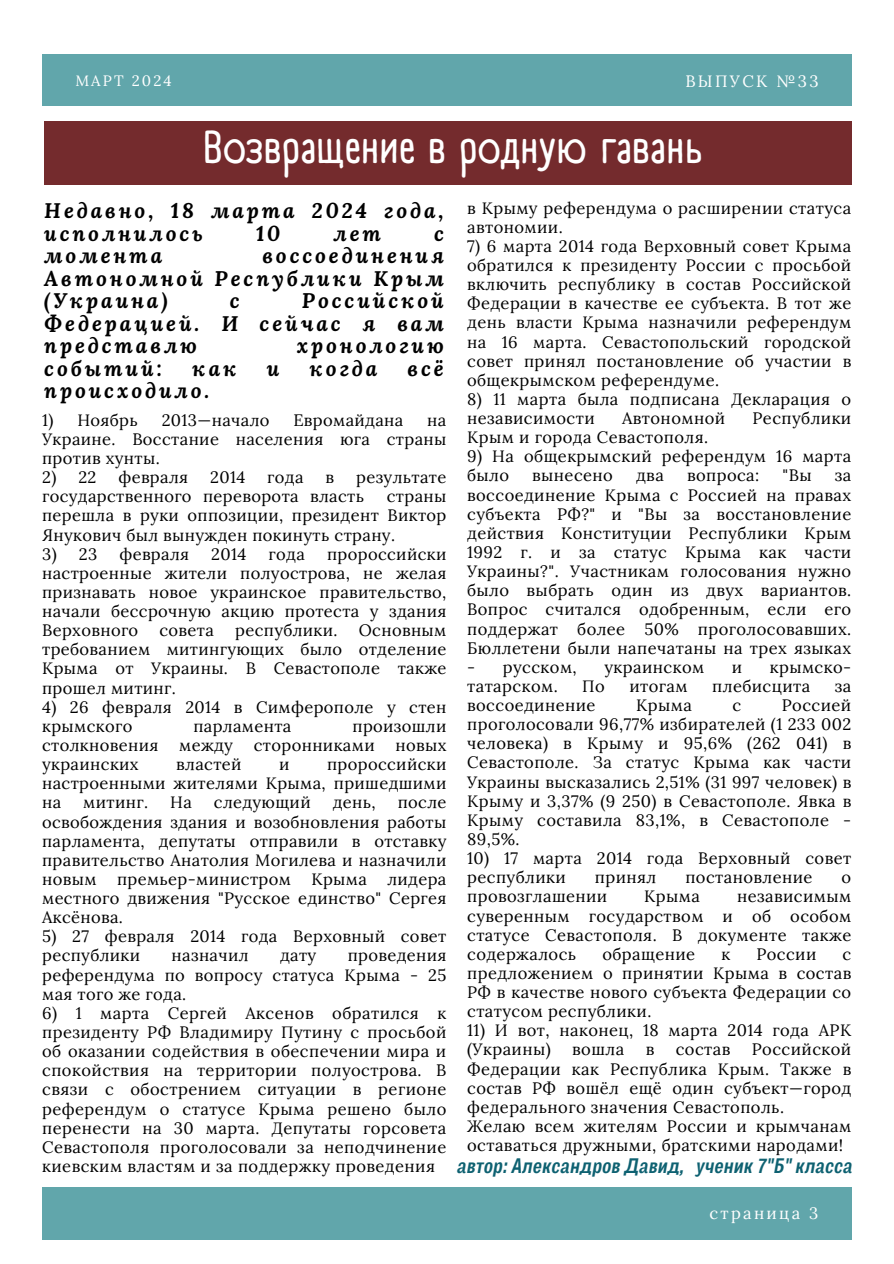
<style>
.page{position:relative;width:894px;height:1264px;background:#fff}
.page>*{position:absolute;margin:0;border:0;box-sizing:border-box;transform-origin:0 0}
.t1{font:700 45px "A Day Without Sun Text";color:#fff}
.t2{font:italic 700 21px/22.5px "Lora";letter-spacing:.14em;color:#000;text-align:justify}
.t3{font:italic 700 21px "Body Grotesque Slim";letter-spacing:.02em;color:#0e6171}
.t4{font:16.5px/19.2px "Lora";letter-spacing:.025em;color:#000;text-align:justify}
.t5{font:16.5px "Lora";letter-spacing:.14em;color:#fff}
.t6{font:15px "Lora";letter-spacing:.14em;color:#fff}
</style>
<div class="page">
<div style="left:42px;top:54px;width:809px;height:52px;background:#61a6ab"></div>
<div style="left:42px;top:1187px;width:809px;height:52px;background:#61a6ab"></div>
<div style="left:44px;top:121px;width:807px;height:63px;background:#742b2d"></div>
<h3 class="t6" style="left:75px;top:70px;width:98px">МАРТ 2024</h3>
<h3 class="t5" style="left:685px;top:70px;width:135px">ВЫПУСК №33</h3>
<h4 class="t1" style="left:203px;top:120px;width:501px">Возвращение в родную гавань</h4>
<h1 class="t2" style="left:44px;top:199px;width:401px">Недавно, 18 марта 2024 года, исполнилось</h1>
<h1 class="t2" style="left:256px;top:221px;width:26px">10</h1>
<h1 class="t2" style="left:333px;top:221px;width:49px">лет</h1>
<h1 class="t2" style="left:434px;top:221px;width:11px">с</h1>
<h1 class="t2" style="left:44px;top:244px;width:401px;text-indent:218px">воссоединения Автономной Республики Крым (Украина)</h1>
<h1 class="t2" style="left:44px;top:244px;width:119px">момента</h1>
<h1 class="t2" style="left:44px;top:289px;width:401px;text-indent:257px">Российской Федерацией. И сейчас я вам представлю</h1>
<h1 class="t2" style="left:230px;top:289px;width:11px">с</h1>
<h1 class="t2" style="left:297px;top:334px;width:148px">хронологию</h1>
<h1 class="t2" style="left:44px;top:356px;width:119px">событий:</h1>
<h1 class="t2" style="left:192px;top:356px;width:46px">как</h1>
<h1 class="t2" style="left:267px;top:356px;width:14px">и</h1>
<h1 class="t2" style="left:309px;top:356px;width:69px">когда</h1>
<h1 class="t2" style="left:407px;top:356px;width:38px">всё</h1>
<h1 class="t2" style="left:44px;top:379px;width:167px">происходило.</h1>
<h4 class="t4" style="left:42px;top:410px;width:97px">1) Ноябрь</h4>
<h4 class="t4" style="left:162px;top:410px;width:109px">2013—начало</h4>
<h4 class="t4" style="left:293px;top:410px;width:111px">Евромайдана</h4>
<h4 class="t4" style="left:42px;top:410px;width:405px;text-indent:385px">на Украине. Восстание населения юга страны против хунты.</h4>
<h4 class="t4" style="left:42px;top:467px;width:56px">2) 22</h4>
<h4 class="t4" style="left:118px;top:467px;width:71px">февраля</h4>
<h4 class="t4" style="left:210px;top:467px;width:37px">2014</h4>
<h4 class="t4" style="left:267px;top:467px;width:38px">года</h4>
<h4 class="t4" style="left:325px;top:467px;width:10px">в</h4>
<h4 class="t4" style="left:42px;top:467px;width:405px;text-indent:314px">результате государственного переворота власть</h4>
<h4 class="t4" style="left:42px;top:486px;width:405px;text-indent:344px">страны перешла в руки оппозиции, президент Виктор Янукович был вынужден покинуть страну.</h4>
<h4 class="t4" style="left:42px;top:544px;width:57px">3) 23</h4>
<h4 class="t4" style="left:119px;top:544px;width:71px">февраля</h4>
<h4 class="t4" style="left:211px;top:544px;width:37px">2014</h4>
<h4 class="t4" style="left:268px;top:544px;width:38px">года</h4>
<h4 class="t4" style="left:42px;top:544px;width:405px;text-indent:285px">пророссийски настроенные жители полуострова, не желая признавать новое украинское правительство, начали бессрочную акцию протеста у здания Верховного</h4>
<h4 class="t4" style="left:159px;top:620px;width:56px">совета</h4>
<h4 class="t4" style="left:235px;top:620px;width:104px">республики.</h4>
<h4 class="t4" style="left:42px;top:620px;width:405px;text-indent:316px">Основным требованием митингующих было отделение Крыма от Украины. В Севастополе также прошел митинг.</h4>
<h4 class="t4" style="left:42px;top:697px;width:405px">4) 26 февраля 2014 в Симферополе у стен крымского</h4>
<h4 class="t4" style="left:193px;top:716px;width:100px">парламента</h4>
<h4 class="t4" style="left:352px;top:716px;width:95px">произошли</h4>
<h4 class="t4" style="left:42px;top:735px;width:118px">столкновения</h4>
<h4 class="t4" style="left:179px;top:735px;width:55px">между</h4>
<h4 class="t4" style="left:254px;top:735px;width:122px">сторонниками</h4>
<h4 class="t4" style="left:395px;top:735px;width:52px">новых</h4>
<h4 class="t4" style="left:42px;top:754px;width:98px">украинских</h4>
<h4 class="t4" style="left:176px;top:754px;width:67px">властей</h4>
<h4 class="t4" style="left:279px;top:754px;width:12px">и</h4>
<h4 class="t4" style="left:42px;top:754px;width:405px;text-indent:285px">пророссийски настроенными жителями Крыма, пришедшими на</h4>
<h4 class="t4" style="left:83px;top:792px;width:66px">митинг.</h4>
<h4 class="t4" style="left:170px;top:792px;width:23px">На</h4>
<h4 class="t4" style="left:214px;top:792px;width:98px">следующий</h4>
<h4 class="t4" style="left:332px;top:792px;width:44px">день,</h4>
<h4 class="t4" style="left:42px;top:792px;width:405px;text-indent:355px">после освобождения здания и возобновления работы парламента, депутаты отправили в отставку правительство Анатолия Могилева и назначили новым премьер-министром Крыма лидера местного движения "Русское единство" Сергея Аксёнова.</h4>
<h4 class="t4" style="left:42px;top:926px;width:405px">5) 27 февраля 2014 года Верховный совет республики</h4>
<h4 class="t4" style="left:42px;top:945px;width:405px;text-indent:305px">проведения референдума по вопросу статуса Крыма - 25 мая того же года.</h4>
<h4 class="t4" style="left:42px;top:1003px;width:405px">6) 1 марта Сергей Аксенов обратился к президенту РФ Владимиру Путину с просьбой об оказании содействия в обеспечении мира и спокойствия на территории полуострова. В связи с обострением ситуации в регионе референдум о статусе Крыма решено было перенести на 30 марта. Депутаты горсовета Севастополя проголосовали за неподчинение киевским властям и за поддержку проведения</h4>
<h4 class="t4" style="left:171px;top:945px;width:78px">назначил</h4>
<h4 class="t4" style="left:280px;top:945px;width:38px">дату</h4>
<h2 class="t4" style="left:467px;top:198px;width:385px">в Крыму референдума о расширении статуса автономии.</h2>
<h2 class="t4" style="left:467px;top:236px;width:385px">7) 6 марта 2014 года Верховный совет Крыма обратился к президенту России с просьбой включить республику в состав Российской Федерации в качестве ее субъекта. В тот же день власти Крыма назначили референдум на 16 марта. Севастопольский городской совет принял постановление об участии в общекрымском референдуме.</h2>
<h2 class="t4" style="left:467px;top:389px;width:385px">8) 11 марта была подписана Декларация о независимости</h2>
<h2 class="t4" style="left:622px;top:408px;width:104px">Автономной</h2>
<h2 class="t4" style="left:752px;top:408px;width:100px">Республики</h2>
<h2 class="t4" style="left:467px;top:427px;width:242px">Крым и города Севастополя.</h2>
<h2 class="t4" style="left:467px;top:446px;width:385px">9) На общекрымский референдум 16 марта было</h2>
<h2 class="t4" style="left:532px;top:466px;width:82px">вынесено</h2>
<h2 class="t4" style="left:636px;top:466px;width:29px">два</h2>
<h2 class="t4" style="left:686px;top:466px;width:74px">вопроса:</h2>
<h2 class="t4" style="left:782px;top:466px;width:31px">"Вы</h2>
<h2 class="t4" style="left:467px;top:466px;width:385px;text-indent:367px">за воссоединение Крыма с Россией на правах субъекта РФ?" и "Вы за восстановление действия Конституции Республики Крым 1992 г. и за статус Крыма как части Украины?". Участникам голосования нужно было выбрать один из двух вариантов.<br>Вопрос считался одобренным, если его поддержат более 50% проголосовавших.<br>Бюллетени были напечатаны на трех языках</h2>
<h2 class="t4" style="left:467px;top:657px;width:111px">- русском,</h2>
<h2 class="t4" style="left:604px;top:657px;width:101px">украинском</h2>
<h2 class="t4" style="left:731px;top:657px;width:12px">и</h2>
<h2 class="t4" style="left:769px;top:657px;width:83px">крымско-</h2>
<h2 class="t4" style="left:467px;top:676px;width:92px">татарском.</h2>
<h2 class="t4" style="left:582px;top:676px;width:24px">По</h2>
<h2 class="t4" style="left:629px;top:676px;width:60px">итогам</h2>
<h2 class="t4" style="left:712px;top:676px;width:99px">плебисцита</h2>
<h2 class="t4" style="left:834px;top:676px;width:18px">за</h2>
<h2 class="t4" style="left:467px;top:695px;width:130px">воссоединение</h2>
<h2 class="t4" style="left:636px;top:695px;width:57px">Крыма</h2>
<h2 class="t4" style="left:732px;top:695px;width:10px">с</h2>
<h2 class="t4" style="left:467px;top:695px;width:385px;text-indent:314px">Россией проголосовали 96,77% избирателей (1 233 002 человека) в Крыму и 95,6% (262 041) в Севастополе. За статус Крыма как части Украины высказались 2,51% (31 997 человек) в Крыму и 3,37% (9 250) в Севастополе. Явка в Крыму составила 83,1%, в Севастополе - 89,5%.</h2>
<h2 class="t4" style="left:467px;top:848px;width:385px">10) 17 марта 2014 года Верховный совет республики</h2>
<h2 class="t4" style="left:594px;top:867px;width:63px">принял</h2>
<h2 class="t4" style="left:685px;top:867px;width:129px">постановление</h2>
<h2 class="t4" style="left:841px;top:867px;width:11px">о</h2>
<h2 class="t4" style="left:467px;top:886px;width:142px">провозглашении</h2>
<h2 class="t4" style="left:644px;top:886px;width:57px">Крыма</h2>
<h2 class="t4" style="left:467px;top:886px;width:385px;text-indent:270px">независимым суверенным государством и об особом статусе Севастополя. В документе также содержалось</h2>
<h2 class="t4" style="left:602px;top:944px;width:94px">обращение</h2>
<h2 class="t4" style="left:721px;top:944px;width:10px">к</h2>
<h2 class="t4" style="left:756px;top:944px;width:62px">России</h2>
<h2 class="t4" style="left:467px;top:944px;width:385px;text-indent:375px">с предложением о принятии Крыма в состав РФ в качестве нового субъекта Федерации со статусом республики.</h2>
<h2 class="t4" style="left:467px;top:1020px;width:385px">11) И вот, наконец, 18 марта 2014 года АРК (Украины)</h2>
<h2 class="t4" style="left:467px;top:1039px;width:385px;text-align:left;text-indent:285px">Российской Федерации как Республика Крым. Также в состав РФ вошёл ещё один субъект—город федерального значения Севастополь.<br>Желаю всем жителям России и крымчанам оставаться дружными, братскими народами!</h2>
<h2 class="t4" style="left:572px;top:1039px;width:53px">вошла</h2>
<h2 class="t4" style="left:645px;top:1039px;width:10px">в</h2>
<h2 class="t4" style="left:675px;top:1039px;width:56px">состав</h2>
<p class="t3" style="left:456px;top:1153px;width:396px">автор: Александров Давид, ученик 7"Б" класса</p>
<p class="t5" style="left:709px;top:1202px;width:110px">страница 3</p>
</div>
